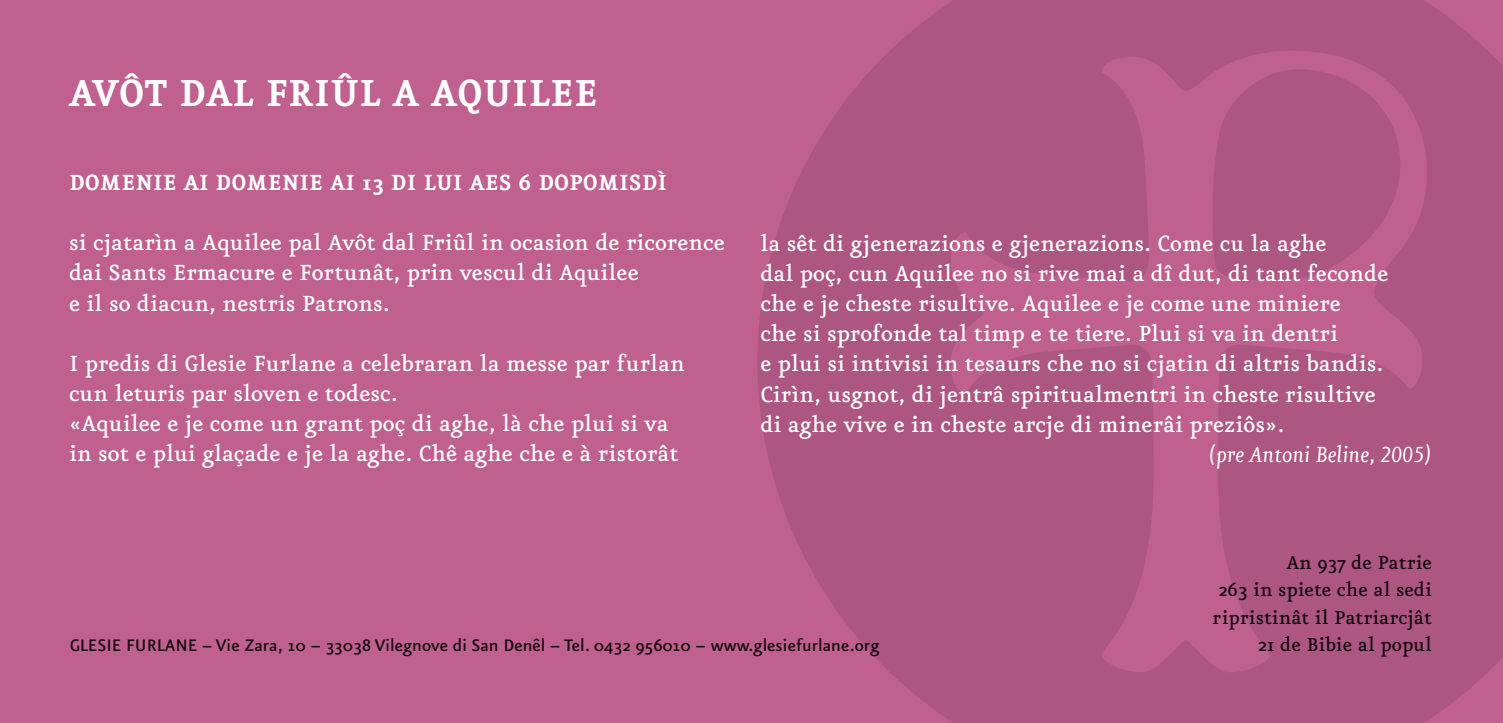
<style>
.page{position:relative;width:1503px;height:723px;background:#fff}
.page>*{position:absolute;margin:0;border:0;box-sizing:border-box;transform-origin:0 0}
.t1{font:700 45px "Eureka";color:#fff}
.t2{font:500 26.25px/30px "Eureka";color:#fff}
.t3{font:700 26.25px "Eureka";color:#fff}
.t4{font:italic 26.25px "Eureka";color:#fff}
.t5{font:500 22.5px/27.5px "Eureka";color:#231f20;text-align:right}
.t6{font:500 20px "Eureka Sans";color:#231f20}
</style>
<div class="page">
<div style="left:0;top:0;width:1502px;height:723px;background:#bf608e"></div>
<svg style="left:758px;top:0;width:744px;height:723px;fill:#ac5681"></svg>
<svg style="left:950px;top:51px;width:478px;height:621px;fill:#ac5681"></svg>
<h1 class="t1" style="left:69px;top:73px;width:530px">AVÔT DAL FRIÛL A AQUILEE</h1>
<p class="t3" style="left:69px;top:171px;width:599px">DOMENIE AI DOMENIE AI 13 DI LUI AES 6 DOPOMISDÌ</p>
<p class="t2" style="left:69px;top:229px;width:657px">si cjatarìn a Aquilee pal Avôt dal Friûl in ocasion de ricorence dai Sants Ermacure e Fortunât, prin vescul di Aquilee<br>e il so diacun, nestris Patrons.</p>
<p class="t2" style="left:69px;top:349px;width:617px">I predis di Glesie Furlane a celebraran la messe par furlan cun leturis par sloven e todesc.<br>«Aquilee e je come un grant poç di aghe, là che plui si va in sot e plui glaçade e je la aghe. Chê aghe che e à ristorât</p>
<p class="t2" style="left:760px;top:230px;width:629px">la sêt di gjenerazions e gjenerazions. Come cu la aghe<br>dal poç, cun Aquilee no si rive mai a dî dut, di tant feconde che e je cheste risultive. Aquilee e je come une miniere<br>che si sprofonde tal timp e te tiere. Plui si va in dentri<br>e plui si intivisi in tesaurs che no si cjatin di altris bandis.<br>Cirìn, usgnot, di jentrâ spiritualmentri in cheste risultive di aghe vive e in cheste arcje di minerâi preziôs».</p>
<p class="t4" style="left:1209px;top:442px;width:224px">(pre Antoni Beline, 2005)</p>
<p class="t6" style="left:69px;top:635px;width:811px">GLESIE FURLANE – Vie Zara, 10 – 33038 Vilegnove di San Denêl – Tel. 0432 956010 – www.glesiefurlane.org</p>
<p class="t5" style="left:1212px;top:549px;width:221px">An 937 de Patrie<br>263 in spiete che al sedi ripristinât il Patriarcjât<br>21 de Bibie al popul</p>
</div>
